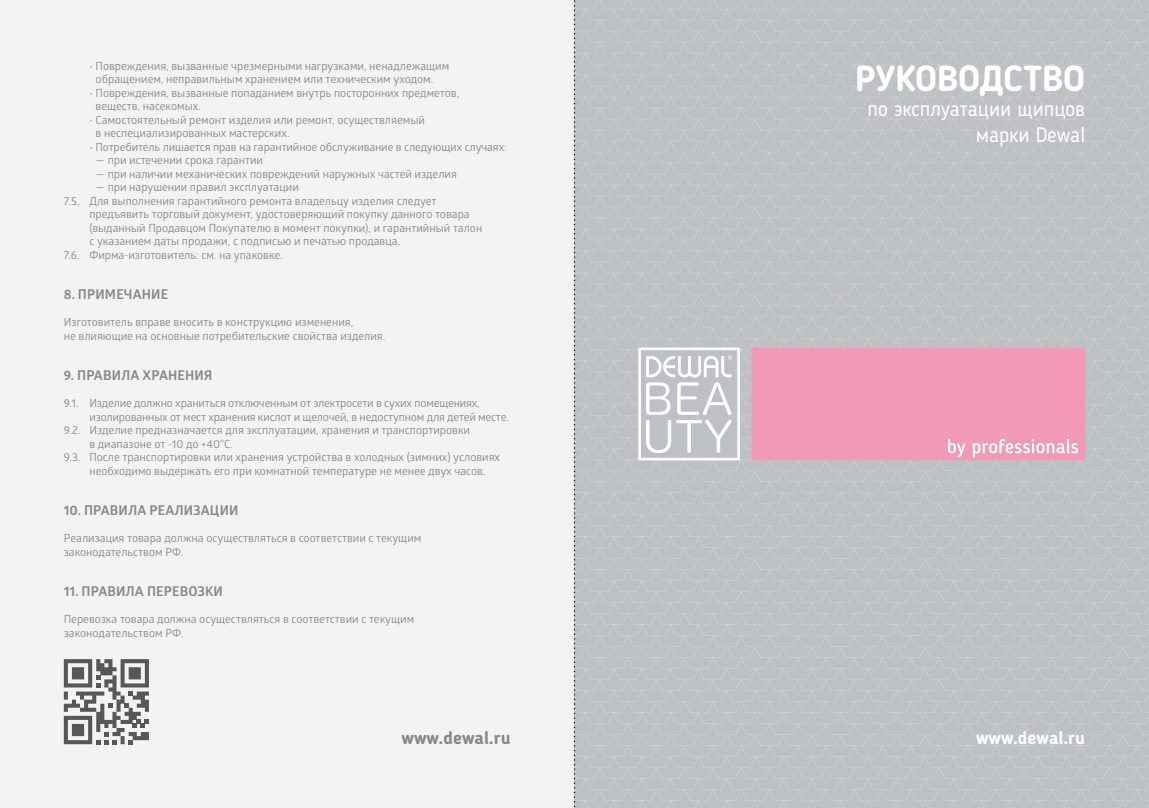
<style>
.page{position:relative;width:1149px;height:808px;background:#fff}
.page>*{position:absolute;margin:0;border:0;box-sizing:border-box;transform-origin:0 0}
.t1{font:700 36px "Blogger Sans";color:#fff}
.t2{font:21px/25.2px "Blogger Sans";color:#fff;text-align:right}
.t3{font:700 18px "Blogger Sans";color:#878787}
.t4{font:700 18px "Blogger Sans";color:#fff}
.t5{font:700 13.5px "Glober";letter-spacing:.01em;color:#878787}
.t6{font:11.25px/13.5px "Glober";color:#878787}
</style>
<div class="page">
<div style="left:0;top:0;width:574px;height:808px;background:#f2f3f4"></div>
<div style="left:575px;top:0;width:573px;height:405px;background:#bec1c3"></div>
<svg style="left:575px;top:405px;width:573px;height:403px;background:#bfc2c4"></svg>
<svg style="left:64px;top:659px;width:85px;height:85px"></svg>
<div style="left:751px;top:348px;width:333px;height:112px;background:#f299b5"></div>
<svg style="left:948px;top:439px;width:129px;height:18px"></svg>
<svg style="left:638px;top:348px;width:101px;height:112px"></svg>
<svg style="left:573px;top:0;width:2px;height:808px"></svg>
<p class="t6" style="left:96px;top:59px;width:355px;text-indent:-6px">• Повреждения, вызванные чрезмерными нагрузками, ненадлежащим обращением, неправильным хранением или техническим уходом.</p>
<p class="t6" style="left:96px;top:86px;width:365px;text-indent:-6px">• Повреждения, вызванные попаданием внутрь посторонних предметов, веществ, насекомых.</p>
<p class="t6" style="left:96px;top:113px;width:331px;text-indent:-6px">• Самостоятельный ремонт изделия или ремонт, осуществляемый в неспециализированных мастерских.</p>
<p class="t6" style="left:89px;top:140px;width:419px">• Потребитель лишается прав на гарантийное обслуживание в следующих случаях:</p>
<p class="t6" style="left:96px;top:153px;width:169px">— при истечении срока гарантии</p>
<p class="t6" style="left:96px;top:167px;width:363px">— при наличии механических повреждений наружных частей изделия</p>
<p class="t6" style="left:96px;top:180px;width:205px">— при нарушении правил эксплуатации</p>
<p class="t6" style="left:64px;top:194px;width:374px">7.5. Для выполнения гарантийного ремонта владельцу изделия следует</p>
<p class="t6" style="left:89px;top:207px;width:382px">предъявить торговый документ, удостоверяющий покупку данного товара</p>
<p class="t6" style="left:89px;top:221px;width:394px">(выданный Продавцом Покупателю в момент покупки), и гарантийный талон</p>
<p class="t6" style="left:89px;top:234px;width:312px">с указанием даты продажи, с подписью и печатью продавца.</p>
<p class="t6" style="left:64px;top:248px;width:220px">7.6. Фирма-изготовитель: см. на упаковке.</p>
<p class="t5" style="left:64px;top:285px;width:106px">8. Примечание</p>
<p class="t6" style="left:64px;top:315px;width:323px">Изготовитель вправе вносить в конструкцию изменения,<br>не влияющие на основные потребительские свойства изделия.</p>
<p class="t5" style="left:64px;top:366px;width:150px">9. Правила хранения</p>
<p class="t6" style="left:64px;top:396px;width:417px">9.1. Изделие должно храниться отключенным от электросети в сухих помещениях,</p>
<p class="t6" style="left:89px;top:410px;width:420px">изолированных от мест хранения кислот и щелочей, в недоступном для детей месте.</p>
<p class="t6" style="left:64px;top:423px;width:407px">9.2. Изделие предназначается для эксплуатации, хранения и транспортировки</p>
<p class="t6" style="left:89px;top:437px;width:145px">в диапазоне от -10 до +40°C.</p>
<p class="t6" style="left:64px;top:450px;width:437px">9.3. После транспортировки или хранения устройства в холодных (зимних) условиях</p>
<p class="t6" style="left:89px;top:464px;width:397px">необходимо выдержать его при комнатной температуре не менее двух часов.</p>
<p class="t5" style="left:64px;top:501px;width:176px">10. Правила реализации</p>
<p class="t6" style="left:64px;top:531px;width:359px">Реализация товара должна осуществляться в соответствии с текущим законодательством РФ.</p>
<p class="t5" style="left:64px;top:582px;width:161px">11. Правила п еревозки</p>
<p class="t6" style="left:64px;top:612px;width:352px">Перевозка товара должна осуществляться в соответствии с текущим законодательством РФ.</p>
<h1 class="t1" style="left:855px;top:57px;width:231px">РУКОВОДСТВО</h1>
<h2 class="t2" style="left:867px;top:96px;width:219px">по эксплуатации щипцов марки Dewal</h2>
<h3 class="t3" style="left:401px;top:727px;width:110px">www.dewal.ru</h3>
<h3 class="t4" style="left:975px;top:727px;width:110px">www.dewal.ru</h3>
</div>
